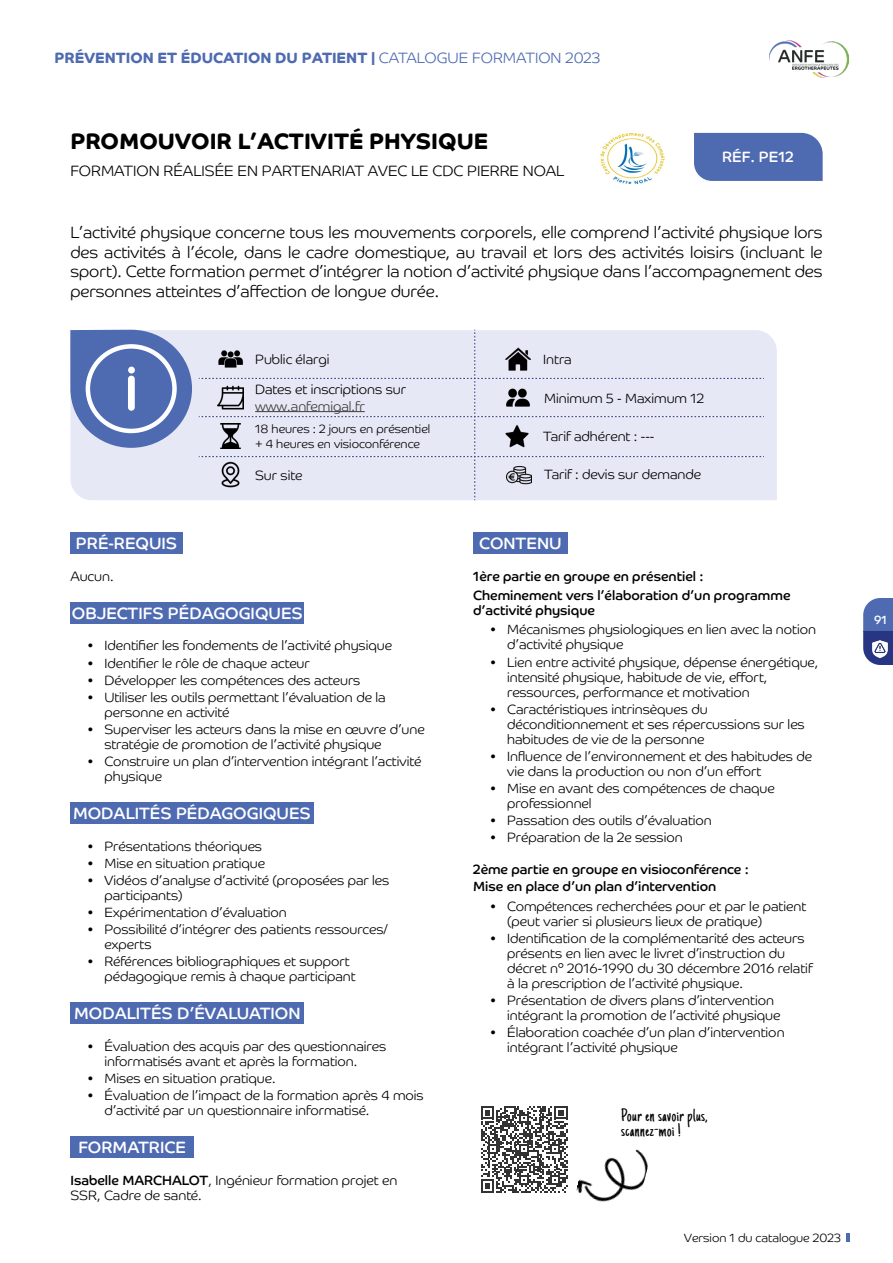
<style>
.page{position:relative;width:893px;height:1263px;background:#fff}
.page>*{position:absolute;margin:0;border:0;box-sizing:border-box;transform-origin:0 0}
.t1{font:700 22.5px "Co Headline";color:#000}
.t2{font:18px/15px "Just Another Hand";letter-spacing:.03em;color:#000}
.t3{font:300 16.5px/19.8px "Co Headline";color:#000;text-align:justify}
.t4{font:16.5px "Co Headline";color:#fff}
.t5{font:700 15px "Co Headline";color:#4e6ab1}
.t6{font:300 15px "Co Headline";color:#000}
.t7{font:15px "Co Headline";color:#fff}
.t8{font:300 13.5px/15px "Co Headline";color:#000}
.t9{font:13.5px/19.2px "Co Headline";color:#000}
.t10{font:300 13.5px "Co Headline";color:#3c3c3b}
.t11{font:300 12px/14.4px "Co Headline";color:#000}
.t12{font:12px "Co Headline";color:#fff}
.s1{font-weight:300}
.s2{font-weight:400}
</style>
<div class="page">
<img style="left:770px;top:41px;width:78px;height:36px">
<svg style="left:846px;top:1233px;width:3px;height:9px"></svg>
<svg style="left:863px;top:598px;width:30px;height:67px;background:#4e62a5"></svg>
<img style="left:872px;top:640px;width:17px;height:17px">
<div style="left:694px;top:133px;width:129px;height:48px;background:#4e6ab1"></div>
<div style="left:70px;top:533px;width:113px;height:21px;background:#4e6ab1"></div>
<div style="left:473px;top:533px;width:95px;height:21px;background:#4e6ab1"></div>
<div style="left:70px;top:1136px;width:124px;height:22px;background:#4e6ab1"></div>
<div style="left:70px;top:330px;width:707px;height:170px;background:#e7e8f5"></div>
<div style="left:199px;top:330px;width:565px;height:170px;background:#e7e8f5"></div>
<svg style="left:70px;top:330px;width:122px;height:118px;background:#7187c0"></svg>
<div style="left:86px;top:344px;width:91px;height:89px;border:4px solid #fff;border-radius:50%"></div>
<div style="left:128px;top:376px;width:7px;height:35px;background:#fff;border-radius:3px"></div>
<div style="left:128px;top:367px;width:7px;height:6px;background:#fff;border-radius:50%"></div>
<img style="left:505px;top:346px;width:25px;height:26px">
<img style="left:218px;top:346px;width:25px;height:26px">
<img style="left:218px;top:385px;width:25px;height:25px">
<img style="left:505px;top:385px;width:25px;height:25px">
<hr style="left:255px;top:411px;width:110px;height:1px;background:#3c3c3b">
<img style="left:218px;top:462px;width:25px;height:25px">
<img style="left:506px;top:462px;width:25px;height:26px">
<img style="left:218px;top:423px;width:25px;height:26px">
<img style="left:504px;top:423px;width:25px;height:26px">
<div style="left:70px;top:602px;width:234px;height:21px;background:#4e6ab1"></div>
<div style="left:70px;top:802px;width:243px;height:22px;background:#4e6ab1"></div>
<div style="left:70px;top:1002px;width:234px;height:22px;background:#4e6ab1"></div>
<svg style="left:481px;top:1106px;width:86px;height:86px"></svg>
<img style="left:576px;top:1149px;width:72px;height:53px">
<img style="left:600px;top:134px;width:65px;height:49px">
<p class="t5" style="left:54px;top:49px;width:548px">PRÉVENTION ET ÉDUCATION DU PATIENT | <span class="s1">CATALOGUE FORMATION 2023</span></p>
<h1 class="t1" style="left:70px;top:128px;width:419px">PROMOUVOIR L’ACTIVITÉ PHYSIQUE</h1>
<p class="t6" style="left:70px;top:162px;width:495px">FORMATION RÉALISÉE EN PARTENARIAT AVEC LE CDC PIERRE NOAL</p>
<p class="t7" style="left:722px;top:148px;width:73px">RÉF. PE12</p>
<p class="t3" style="left:70px;top:222px;width:754px">L’activité physique concerne tous les mouvements corporels, elle comprend l’activité physique lors des activités à l’école, dans le cadre domestique, au travail et lors des activités loisirs (incluant le sport). Cette formation permet d’intégrer la notion d’activité physique dans l’accompagnement des personnes atteintes d’affection de longue durée.</p>
<p class="t8" style="left:255px;top:352px;width:76px">Public élargi</p>
<p class="t8" style="left:543px;top:352px;width:30px">Intra</p>
<p class="t8" style="left:255px;top:382px;width:152px">Dates et inscriptions sur</p>
<p class="t10" style="left:255px;top:398px;width:111px">www.anfemigal.fr</p>
<p class="t8" style="left:544px;top:390px;width:161px">Minimum 5 - Maximum 12</p>
<p class="t11" style="left:255px;top:422px;width:177px">18 heures : 2 jours en présentiel + 4 heures en visioconférence</p>
<p class="t8" style="left:543px;top:429px;width:113px">Tarif adhérent : ---</p>
<p class="t8" style="left:255px;top:467px;width:49px">Sur site</p>
<p class="t8" style="left:544px;top:467px;width:158px">Tarif : devis sur demande</p>
<p class="t4" style="left:76px;top:534px;width:103px">PRÉ-REQUIS</p>
<p class="t8" style="left:70px;top:569px;width:45px">Aucun.</p>
<p class="t4" style="left:72px;top:603px;width:233px">OBJECTIFS PÉDAGOGIQUES</p>
<p class="t8" style="left:87px;top:638px;width:306px">• Identifier les fondements de l’activité physique</p>
<p class="t8" style="left:87px;top:655px;width:224px">• Identifier le rôle de chaque acteur</p>
<p class="t8" style="left:87px;top:672px;width:274px">• Développer les compétences des acteurs</p>
<p class="t8" style="left:104px;top:689px;width:283px;text-indent:-17px">• Utiliser les outils permettant l’évaluation de la personne en activité</p>
<p class="t8" style="left:104px;top:722px;width:322px;text-indent:-17px">• Superviser les acteurs dans la mise en œuvre d’une stratégie de promotion de l’activité physique</p>
<p class="t8" style="left:104px;top:754px;width:318px;text-indent:-17px">• Construire un plan d’intervention intégrant l’activité physique</p>
<p class="t4" style="left:73px;top:803px;width:239px">MODALITÉS PÉDAGOGIQUES</p>
<p class="t8" style="left:87px;top:838px;width:176px">• Présentations théoriques</p>
<p class="t8" style="left:87px;top:855px;width:179px">• Mise en situation pratique</p>
<p class="t8" style="left:104px;top:872px;width:286px;text-indent:-17px">• Vidéos d’analyse d’activité (proposées par les participants)</p>
<p class="t8" style="left:87px;top:905px;width:201px">• Expérimentation d’évaluation</p>
<p class="t8" style="left:104px;top:922px;width:285px;text-indent:-17px">• Possibilité d’intégrer des patients ressources/ experts</p>
<p class="t8" style="left:104px;top:954px;width:253px;text-indent:-17px">• Références bibliographiques et support pédagogique remis à chaque participant</p>
<p class="t4" style="left:74px;top:1003px;width:228px">MODALITÉS D’ÉVALUATION</p>
<p class="t8" style="left:104px;top:1038px;width:283px;text-indent:-17px">• Évaluation des acquis par des questionnaires informatisés avant et après la formation.</p>
<p class="t8" style="left:87px;top:1070px;width:190px">• Mises en situation pratique.</p>
<p class="t8" style="left:104px;top:1088px;width:321px;text-indent:-17px">• Évaluation de l’impact de la formation après 4 mois d’activité par un questionnaire informatisé.</p>
<p class="t4" style="left:78px;top:1137px;width:109px">FORMATRICE</p>
<p class="t8" style="left:70px;top:1172px;width:328px"><span class="s2">Isabelle MARCHALOT</span>, Ingénieur formation projet en<br>SSR, Cadre de santé.</p>
<p class="t4" style="left:479px;top:534px;width:84px">CONTENU</p>
<p class="t9" style="left:473px;top:566px;width:319px">1ère partie en groupe en présentiel :<br>Cheminement vers l’élaboration d’un programme</p>
<p class="t9" style="left:473px;top:601px;width:123px">d’activité physique</p>
<p class="t8" style="left:507px;top:622px;width:310px;text-indent:-17px">• Mécanismes physiologiques en lien avec la notion d’activité physique</p>
<p class="t8" style="left:507px;top:654px;width:313px;text-indent:-17px">• Lien entre activité physique, dépense énergétique, intensité physique, habitude de vie, effort, ressources, performance et motivation</p>
<p class="t8" style="left:507px;top:701px;width:299px;text-indent:-17px">• Caractéristiques intrinsèques du déconditionnement et ses répercussions sur les habitudes de vie de la personne</p>
<p class="t8" style="left:507px;top:748px;width:306px;text-indent:-17px">• Influence de l’environnement et des habitudes de vie dans la production ou non d’un effort</p>
<p class="t8" style="left:507px;top:780px;width:269px;text-indent:-17px">• Mise en avant des compétences de chaque professionnel</p>
<p class="t8" style="left:490px;top:813px;width:223px">• Passation des outils d’évaluation</p>
<p class="t8" style="left:490px;top:830px;width:194px">• Préparation de la 2e session</p>
<p class="t9" style="left:473px;top:861px;width:277px;line-height:17.1px">2ème partie en groupe en visioconférence :<br>Mise en place d’un plan d’intervention</p>
<p class="t8" style="left:507px;top:898px;width:301px;text-indent:-17px">• Compétences recherchées pour et par le patient (peut varier si plusieurs lieux de pratique)</p>
<p class="t8" style="left:507px;top:930px;width:307px;text-indent:-17px">• Identification de la complémentarité des acteurs présents en lien avec le livret d’instruction du décret n° 2016-1990 du 30 décembre 2016 relatif à la prescription de l’activité physique.</p>
<p class="t8" style="left:507px;top:993px;width:275px;text-indent:-17px">• Présentation de divers plans d’intervention intégrant la promotion de l’activité physique</p>
<p class="t8" style="left:507px;top:1025px;width:279px;text-indent:-17px">• Élaboration coachée d’un plan d’intervention intégrant l’activité physique</p>
<h2 class="t2" style="left:621px;top:1109px;width:88px">Pour en savoir plus, scannez-moi !</h2>
<p class="t11" style="left:684px;top:1230px;width:158px">Version 1 du catalogue 2023</p>
<p class="t12" style="left:874px;top:612px;width:15px">91</p>
</div>
